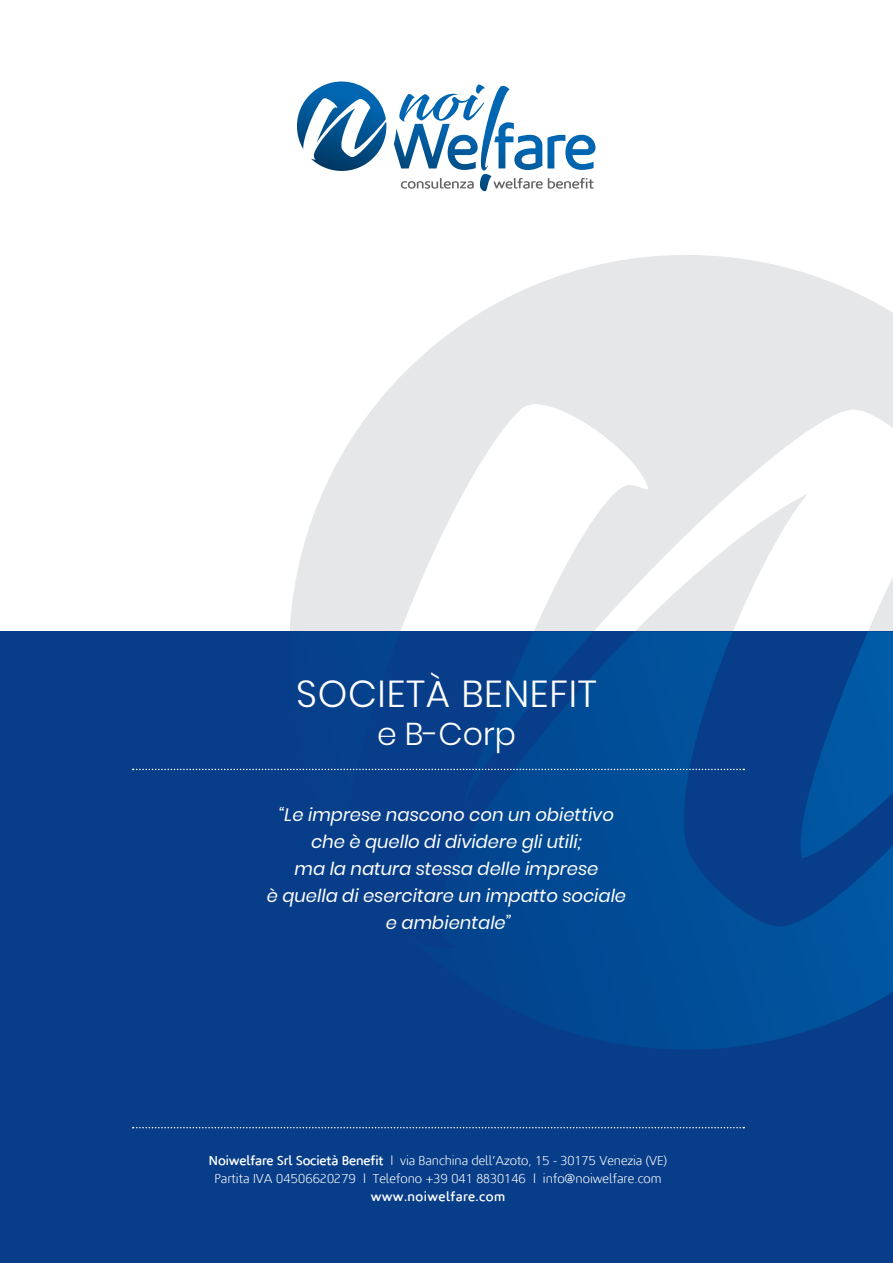
<style>
.page{position:relative;width:893px;height:1263px;background:#fff}
.page>*{position:absolute;margin:0;border:0;box-sizing:border-box;transform-origin:0 0}
.t1{font:300 37.5px "Poppins";letter-spacing:.02em;color:#fff}
.t2{font:300 31.5px "Poppins";color:#fff}
.t3{font:italic 18px/27px "Poppins";color:#fff;text-align:center}
.t4{font:12.75px/18px "Fortheloveofhatelight";color:#fff;text-align:center}
.t5{font:12.75px "Fortheloveofhate";letter-spacing:.03em;color:#fff}
.s1{font-family:"Fortheloveofhate"}
</style>
<div class="page">
<svg style="left:290px;top:255px;width:603px;height:376px;fill:#e6e7e9"></svg>
<svg style="left:297px;top:81px;width:217px;height:90px"></svg>
<svg style="left:401px;top:178px;width:192px;height:11px"></svg>
<div style="left:0;top:631px;width:893px;height:632px;background:#083e89"></div>
<svg style="left:290px;top:631px;width:603px;height:418px"></svg>
<svg style="left:133px;top:769px;width:611px;height:1px"></svg>
<svg style="left:133px;top:1127px;width:611px;height:1px"></svg>
<h1 class="t1" style="left:296px;top:672px;width:302px">SOCIETÀ BENEFIT</h1>
<h2 class="t2" style="left:377px;top:715px;width:140px">e B-Corp</h2>
<p class="t3" style="left:267px;top:801px;width:361px">“Le imprese nascono con un obiettivo che è quello di dividere gli utili;<br>ma la natura stessa delle imprese<br>è quella di esercitare un impatto sociale e ambientale”</p>
<p class="t4" style="left:209px;top:1151px;width:459px"><span class="s1">Noiwelfare Srl Società Benefit</span> | via Banchina dell’Azoto, 15 - 30175 Venezia (VE)<br>Partita IVA 04506620279 | Telefono +39 041 8830146 | info@noiwelfare.com</p>
<p class="t5" style="left:371px;top:1188px;width:136px">www.noiwelfare.com</p>
</div>
